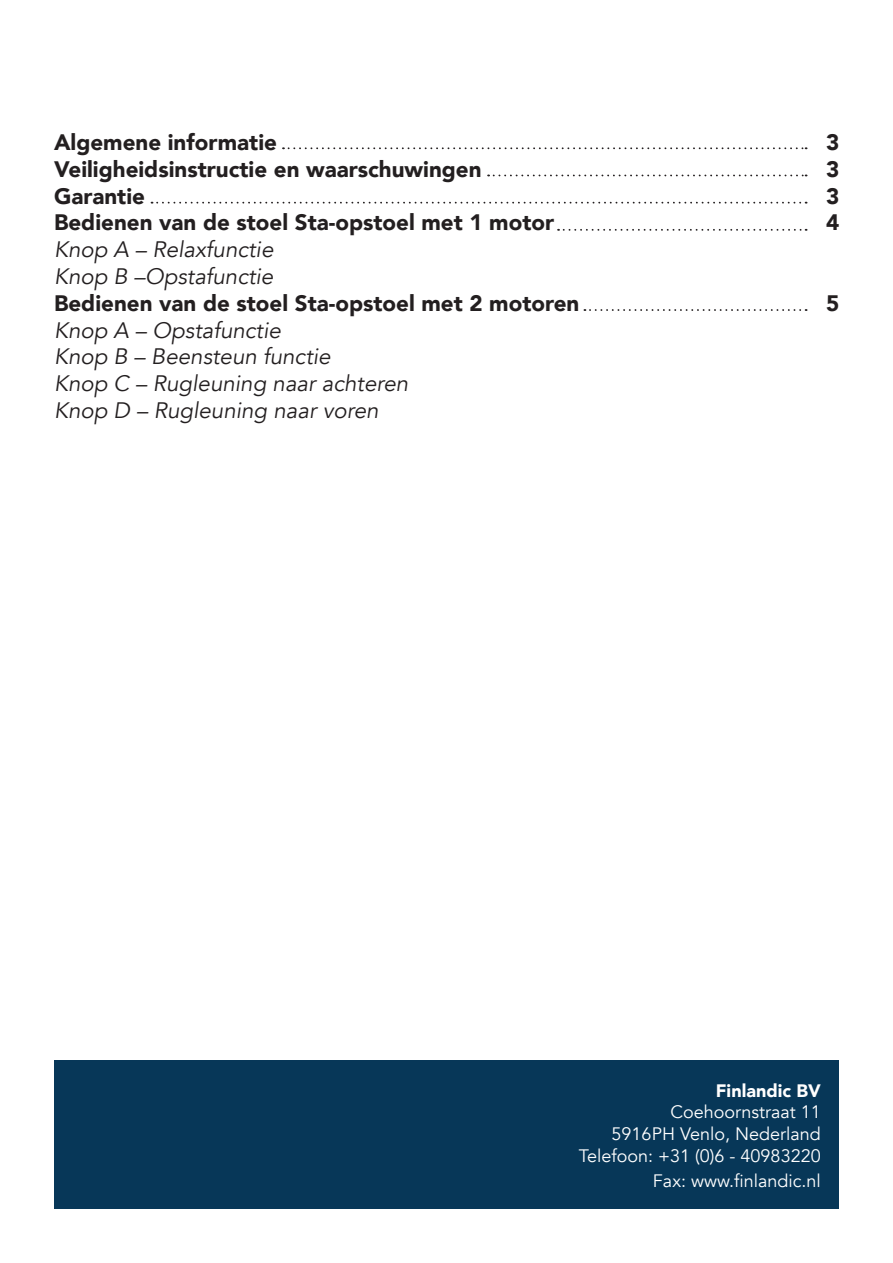
<style>
.page{position:relative;width:893px;height:1263px;background:#fff}
.page>*{position:absolute;margin:0;border:0;box-sizing:border-box;transform-origin:0 0}
.t1{font:900 22.35px/26.8px "Avenir";color:#231f20}
.t2{font:italic 22.35px/26.8px "Avenir";color:#231f20}
.t3{font:18px/21.6px "Avenir";color:#fff;text-align:right}
.t4{font:900 18px "Avenir";color:#fff}
</style>
<div class="page">
<div style="left:54px;top:1060px;width:785px;height:149px;background:#073758"></div>
<svg style="left:283px;top:147px;width:524px;height:2px"></svg>
<svg style="left:488px;top:175px;width:319px;height:1px"></svg>
<svg style="left:152px;top:202px;width:655px;height:2px"></svg>
<svg style="left:558px;top:229px;width:249px;height:2px"></svg>
<svg style="left:584px;top:309px;width:223px;height:2px"></svg>
<p class="t1" style="left:54px;top:128px;width:502px">Algemene informatie<br>Veiligheidsinstructie en waarschuwingen<br>Garantie<br>Bedienen van de stoel Sta-opstoel met 1 motor</p>
<p class="t2" style="left:54px;top:238px;width:221px">Knop A – Relaxfunctie<br>Knop B –Opstafunctie</p>
<p class="t1" style="left:54px;top:289px;width:527px">Bedienen van de stoel Sta-opstoel met 2 motoren</p>
<p class="t2" style="left:54px;top:319px;width:356px">Knop A – Opstafunctie<br>Knop B – Beensteun functie<br>Knop C – Rugleuning naar achteren<br>Knop D – Rugleuning naar voren</p>
<p class="t1" style="left:826px;top:129px;width:15px;text-align:justify">3<br>3<br>3<br>4</p>
<p class="t1" style="left:826px;top:290px;width:15px">5</p>
<p class="t4" style="left:716px;top:1075px;width:106px">Finlandic BV</p>
<p class="t3" style="left:579px;top:1103px;width:243px">Coehoornstraat 11<br>5916PH Venlo, Nederland<br>Telefoon: +31 (0)6 - 40983220</p>
<p class="t3" style="left:653px;top:1170px;width:169px">Fax: www.finlandic.nl</p>
</div>
